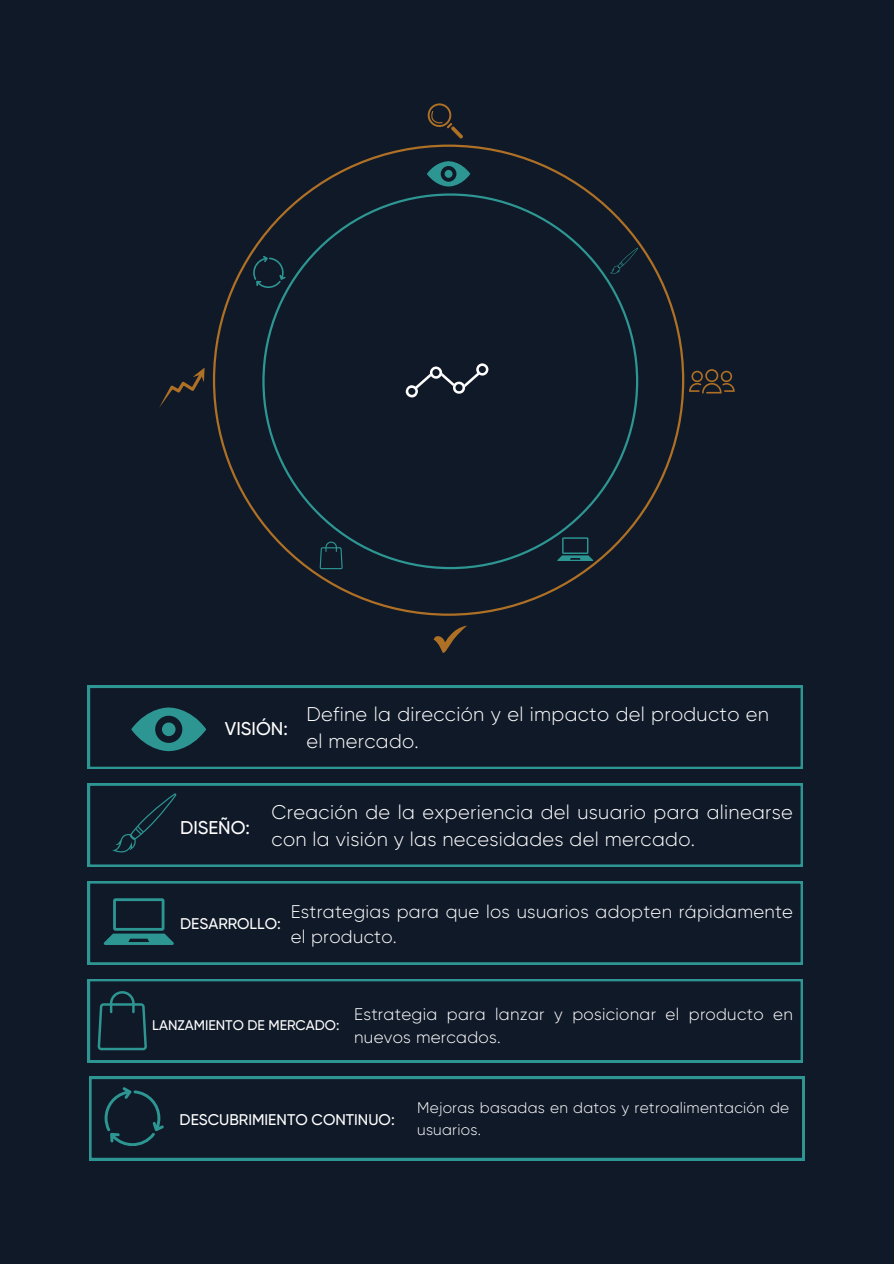
<style>
.page{position:relative;width:894px;height:1264px;background:#fff}
.page>*{position:absolute;margin:0;border:0;box-sizing:border-box;transform-origin:0 0}
.t1{font:300 19.8px/27px "Gilroy";letter-spacing:.015em;color:#fff}
.t2{font:500 18.45px "Gilroy";color:#fff}
.t3{font:300 18.3px/24.8px "Gilroy";letter-spacing:.015em;color:#fff}
.t4{font:300 16.8px/22.5px "Gilroy";letter-spacing:.015em;color:#fff}
.t5{font:500 15.45px "Gilroy";color:#fff}
.t6{font:300 15.3px/21.3px "Gilroy";letter-spacing:.015em;color:#fff}
.t7{font:500 13.95px "Gilroy";color:#fff}
</style>
<div class="page">
<div style="left:0;top:0;width:893px;height:1263px;background:#101928"></div>
<svg style="left:88px;top:685px;width:714px;height:84px"></svg>
<svg style="left:88px;top:783px;width:714px;height:83px"></svg>
<svg style="left:88px;top:979px;width:714px;height:83px"></svg>
<svg style="left:88px;top:881px;width:714px;height:83px"></svg>
<svg style="left:213px;top:144px;width:471px;height:472px"></svg>
<svg style="left:262px;top:193px;width:376px;height:376px"></svg>
<svg style="left:427px;top:103px;width:35px;height:35px"></svg>
<svg style="left:689px;top:369px;width:45px;height:24px"></svg>
<svg style="left:433px;top:625px;width:34px;height:27px"></svg>
<svg style="left:426px;top:161px;width:44px;height:26px"></svg>
<div style="left:444px;top:170px;width:8px;height:8px;background:#2d9693;border-radius:50%"></div>
<svg style="left:609px;top:247px;width:28px;height:29px"></svg>
<svg style="left:253px;top:256px;width:32px;height:32px"></svg>
<svg style="left:319px;top:541px;width:23px;height:28px"></svg>
<svg style="left:557px;top:537px;width:36px;height:24px"></svg>
<svg style="left:159px;top:368px;width:45px;height:40px"></svg>
<svg style="left:89px;top:1076px;width:715px;height:83px"></svg>
<svg style="left:131px;top:706px;width:75px;height:46px"></svg>
<div style="left:162px;top:722px;width:13px;height:14px;background:#2d9693;border-radius:50%"></div>
<svg style="left:112px;top:793px;width:64px;height:64px"></svg>
<svg style="left:104px;top:898px;width:69px;height:47px"></svg>
<svg style="left:98px;top:991px;width:49px;height:59px"></svg>
<svg style="left:105px;top:1086px;width:59px;height:59px"></svg>
<svg style="left:405px;top:363px;width:83px;height:34px"></svg>
<p class="t2" style="left:225px;top:718px;width:64px">VISIÓN:</p>
<p class="t1" style="left:306px;top:701px;width:464px">Define la dirección y el impacto del producto en el mercado.</p>
<p class="t2" style="left:180px;top:816px;width:71px">DISEÑO:</p>
<p class="t1" style="left:271px;top:798px;width:522px">Creación de la experiencia del usuario para alinearse con la visión y las necesidades del mercado.</p>
<p class="t5" style="left:180px;top:915px;width:102px">DESARROLLO:</p>
<p class="t3" style="left:291px;top:899px;width:503px">Estrategias para que los usuarios adopten rápidamente el producto.</p>
<p class="t7" style="left:152px;top:1016px;width:189px">LANZAMIENTO DE MERCADO:</p>
<p class="t4" style="left:354px;top:1003px;width:440px">Estrategia para lanzar y posicionar el producto en nuevos mercados.</p>
<p class="t5" style="left:179px;top:1110px;width:217px">DESCUBRIMIENTO CONTINUO:</p>
<p class="t6" style="left:417px;top:1097px;width:373px">Mejoras basadas en datos y retroalimentación de usuarios.</p>
</div>
